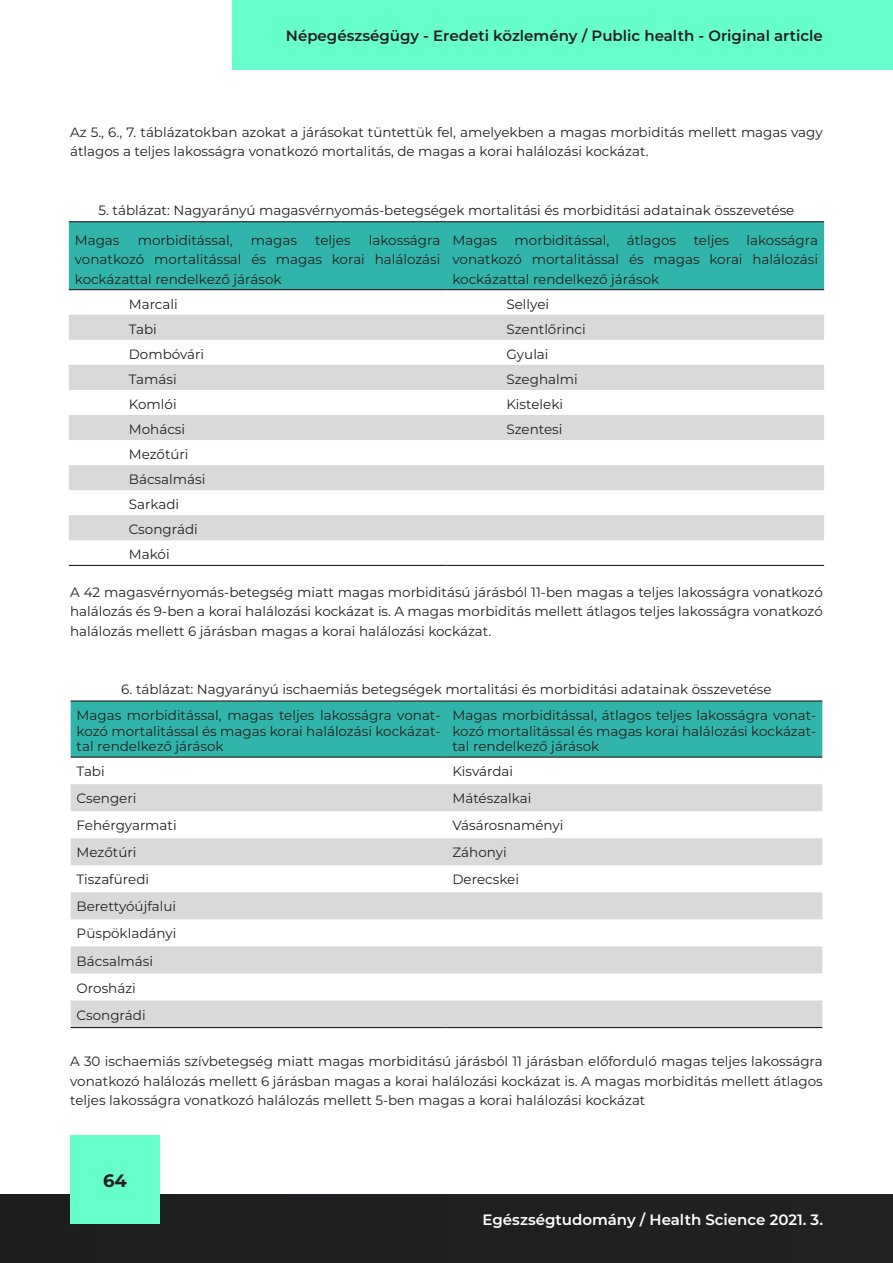
<style>
.page{position:relative;width:893px;height:1263px;background:#fff}
.page>*{position:absolute;margin:0;border:0;box-sizing:border-box;transform-origin:0 0}
.t1{font:700 18px "Montserrat";color:#231f20}
.t2{font:600 15px "Montserrat";color:#231f20}
.t3{font:600 15px "Montserrat";color:#fff}
.t4{font:13.5px/19.5px "Montserrat";color:#231f20}
</style>
<div class="page">
<div style="left:0;top:1195px;width:893px;height:68px;background:#201f21"></div>
<div style="left:70px;top:1135px;width:89px;height:89px;background:#6fc"></div>
<div style="left:232px;top:1px;width:661px;height:69px;background:#6fc"></div>
<div style="left:69px;top:222px;width:755px;height:67px;background:#31b5ab"></div>
<svg style="left:69px;top:315px;width:755px;height:225px;fill:#d9d9d9"></svg>
<hr style="left:69px;top:565px;width:377px;height:1px;background:#231f20">
<hr style="left:446px;top:565px;width:378px;height:1px;background:#231f20">
<hr style="left:69px;top:221px;width:377px;height:1px;background:#231f20">
<hr style="left:446px;top:221px;width:378px;height:1px;background:#231f20">
<hr style="left:69px;top:289px;width:377px;height:1px;background:#231f20">
<hr style="left:446px;top:289px;width:378px;height:1px;background:#231f20">
<div style="left:71px;top:701px;width:751px;height:55px;background:#31b5ab"></div>
<svg style="left:71px;top:784px;width:751px;height:243px;fill:#d9d9d9"></svg>
<hr style="left:71px;top:1027px;width:375px;height:1px;background:#231f20">
<hr style="left:446px;top:1027px;width:376px;height:1px;background:#231f20">
<hr style="left:71px;top:700px;width:375px;height:1px;background:#231f20">
<hr style="left:446px;top:700px;width:376px;height:1px;background:#231f20">
<hr style="left:71px;top:756px;width:375px;height:2px;background:#231f20">
<hr style="left:446px;top:756px;width:376px;height:2px;background:#231f20">
<p class="t2" style="left:286px;top:25px;width:538px">Népegészségügy - Eredeti közlemény / Public health - Original article</p>
<p class="t4" style="left:70px;top:122px;width:754px">Az 5., 6., 7. táblázatokban azokat a járásokat tüntettük fel, amelyekben a magas morbiditás mellett magas vagy átlagos a teljes lakosságra vonatkozó mortalitás, de magas a korai halálozási kockázat.</p>
<p class="t4" style="left:75px;top:195px;width:721px;line-height:29.4px;text-indent:24px">5. táblázat: Nagyarányú magasvérnyomás-betegségek mortalitási és morbiditási adatainak összevetése<br>Magas</p>
<p class="t4" style="left:75px;top:229px;width:367px;text-align:justify;text-indent:294px">lakosságra vonatkozó mortalitással és magas korai halálozási kockázattal rendelkező járások</p>
<p class="t4" style="left:452px;top:229px;width:46px">Magas</p>
<p class="t4" style="left:515px;top:229px;width:96px">morbiditással,</p>
<p class="t4" style="left:627px;top:229px;width:51px">átlagos</p>
<p class="t4" style="left:694px;top:229px;width:37px">teljes</p>
<p class="t4" style="left:138px;top:229px;width:96px">morbiditással,</p>
<p class="t4" style="left:251px;top:229px;width:48px">magas</p>
<p class="t4" style="left:315px;top:229px;width:37px">teljes</p>
<p class="t4" style="left:452px;top:229px;width:367px;text-align:justify;text-indent:294px">lakosságra vonatkozó mortalitással és magas korai halálozási kockázattal rendelkező járások</p>
<p class="t4" style="left:129px;top:294px;width:50px">Marcali</p>
<p class="t4" style="left:506px;top:294px;width:44px">Sellyei</p>
<p class="t4" style="left:129px;top:319px;width:30px">Tabi</p>
<p class="t4" style="left:506px;top:319px;width:81px">Szentlőrinci</p>
<p class="t4" style="left:129px;top:344px;width:77px">Dombóvári</p>
<p class="t4" style="left:506px;top:344px;width:44px">Gyulai</p>
<p class="t4" style="left:129px;top:369px;width:49px">Tamási</p>
<p class="t4" style="left:506px;top:369px;width:73px">Szeghalmi</p>
<p class="t4" style="left:129px;top:394px;width:49px">Komlói</p>
<p class="t4" style="left:506px;top:394px;width:58px">Kisteleki</p>
<p class="t4" style="left:129px;top:419px;width:58px">Mohácsi</p>
<p class="t4" style="left:506px;top:419px;width:57px">Szentesi</p>
<p class="t4" style="left:129px;top:441px;width:78px;line-height:25px">Mezőtúri<br>Bácsalmási<br>Sarkadi<br>Csongrádi<br>Makói</p>
<p class="t4" style="left:70px;top:582px;width:754px;text-align:justify">A 42 magasvérnyomás-betegség miatt magas morbiditású járásból 11-ben magas a teljes lakosságra vonatkozó halálozás és 9-ben a korai halálozási kockázat is. A magas morbiditás mellett átlagos teljes lakosságra vonatkozó halálozás mellett 6 járásban magas a korai halálozási kockázat.</p>
<p class="t4" style="left:77px;top:676px;width:697px;line-height:25.7px;text-indent:45px">6. táblázat: Nagyarányú ischaemiás betegségek mortalitási és morbiditási adatainak összevetése<br>Magas morbiditással, magas teljes lakosságra vonat-</p>
<p class="t4" style="left:77px;top:722px;width:365px;line-height:15.6px">kozó mortalitással és magas korai halálozási kockázat&shy;tal rendelkező járások</p>
<p class="t4" style="left:452px;top:707px;width:365px;line-height:15.6px;text-align:justify">Magas morbiditással, átlagos teljes lakosságra vonat&shy;kozó mortalitással és magas korai halálozási kockázat&shy;tal rendelkező járások</p>
<p class="t4" style="left:77px;top:761px;width:30px">Tabi</p>
<p class="t4" style="left:452px;top:761px;width:62px">Kisvárdai</p>
<p class="t4" style="left:77px;top:788px;width:61px">Csengeri</p>
<p class="t4" style="left:452px;top:788px;width:80px">Mátészalkai</p>
<p class="t4" style="left:77px;top:815px;width:102px">Fehérgyarmati</p>
<p class="t4" style="left:452px;top:815px;width:113px">Vásárosnaményi</p>
<p class="t4" style="left:77px;top:842px;width:61px">Mezőtúri</p>
<p class="t4" style="left:452px;top:842px;width:56px">Záhonyi</p>
<p class="t4" style="left:77px;top:869px;width:74px">Tiszafüredi</p>
<p class="t4" style="left:452px;top:869px;width:68px">Derecskei</p>
<p class="t4" style="left:77px;top:893px;width:101px;line-height:27px">Berettyóújfalui<br>Püspökladányi<br>Bácsalmási<br>Orosházi<br>Csongrádi</p>
<p class="t4" style="left:70px;top:1051px;width:754px;text-align:justify">A 30 ischaemiás szívbetegség miatt magas morbiditású járásból 11 járásban előforduló magas teljes lakosságra vonatkozó halálozás mellett 6 járásban magas a korai halálozási kockázat is. A magas morbiditás mellett átlagos teljes lakosságra vonatkozó halálozás mellett 5-ben magas a korai halálozási kockázat</p>
<h1 class="t1" style="left:103px;top:1167px;width:25px">64</h1>
<p class="t3" style="left:483px;top:1209px;width:342px">Egészségtudomány / Health Science 2021. 3.</p>
</div>
